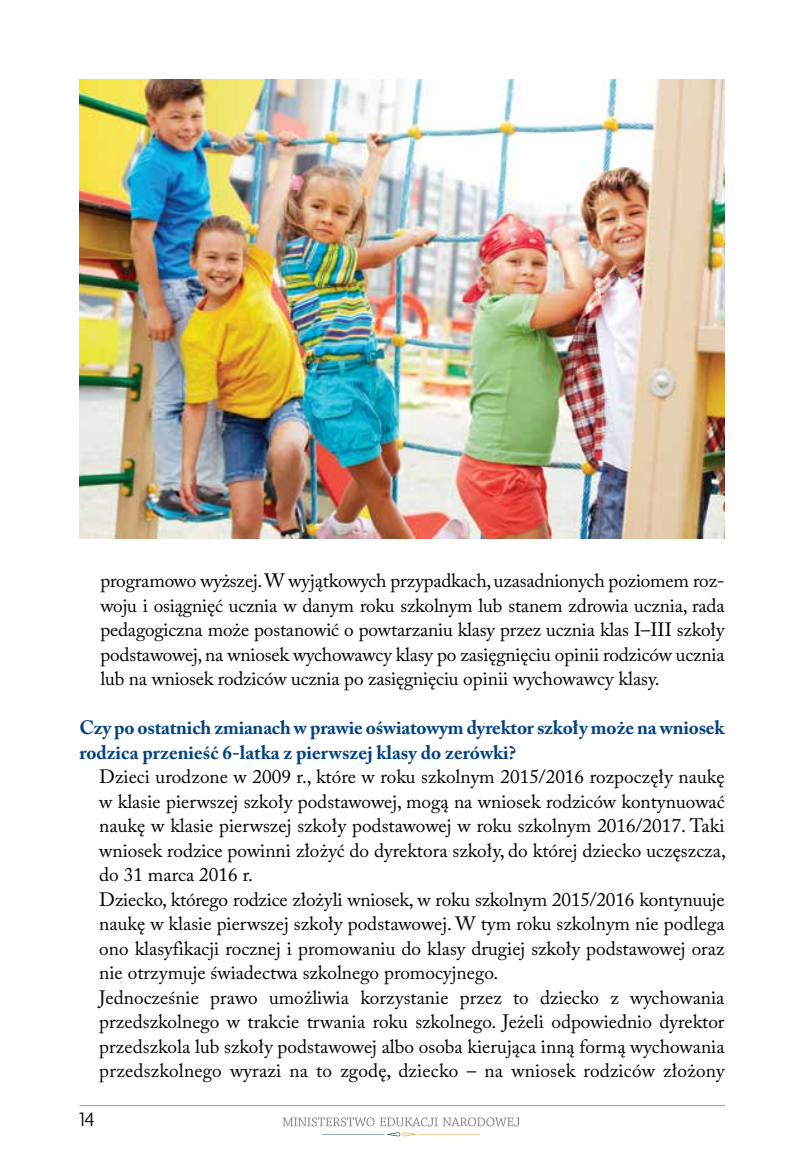
<style>
.page{position:relative;width:804px;height:1166px;background:#fff}
.page>*{position:absolute;margin:0;border:0;box-sizing:border-box;transform-origin:0 0}
.t1{font:300 21px "Agenda Pl";color:#000}
.t2{font:19.25px/24.5px "Adobe Caslon Pro";color:#000;text-align:justify}
.t3{font:700 19.25px/24.5px "Adobe Caslon Pro";letter-spacing:-.005em;color:#004282}
</style>
<div class="page">
<hr style="left:79px;top:1105px;width:646px;height:1px;background:#9d9fa2">
<svg style="left:283px;top:1117px;width:237px;height:9px"></svg>
<svg style="left:322px;top:1132px;width:158px;height:4px"></svg>
<img style="left:79px;top:79px;width:645px;height:459px">
<p class="t2" style="left:100px;top:568px;width:625px">programowo wyższej. W wyjątkowych przypadkach, uzasadnionych poziomem roz&shy;woju i osiągnięć ucznia w danym roku szkolnym lub stanem zdrowia ucznia, rada pedagogiczna może postanowić o powtarzaniu klasy przez ucznia klas I–III szkoły podstawowej, na wniosek wychowawcy klasy po zasięgnięciu opinii rodziców ucznia lub na wniosek rodziców ucznia po zasięgnięciu opinii wychowawcy klasy.</p>
<p class="t3" style="left:79px;top:715px;width:646px">Czy po ostatnich zmianach w prawie oświatowym dyrektor szkoły może na wniosek rodzica przenieść 6-latka z pierwszej klasy do zerówki?</p>
<p class="t2" style="left:99px;top:764px;width:628px;text-align:left">Dzieci urodzone w 2009 r., które w roku szkolnym 2015/2016 rozpoczęły naukę w klasie pierwszej szkoły podstawowej, mogą na wniosek rodziców kontynuować naukę w klasie pierwszej szkoły podstawowej w roku szkolnym 2016/2017. Taki wniosek rodzice powinni złożyć do dyrektora szkoły, do której dziecko uczęszcza, do 31 marca 2016 r.<br>Dziecko, którego rodzice złożyli wniosek, w roku szkolnym 2015/2016 kontynuuje naukę w klasie pierwszej szkoły podstawowej. W tym roku szkolnym nie podlega ono klasyfikacji rocznej i promowaniu do klasy drugiej szkoły podstawowej oraz nie otrzymuje świadectwa szkolnego promocyjnego.<br>Jednocześnie prawo umożliwia korzystanie przez to dziecko z wychowania przedszkolnego w trakcie trwania roku szkolnego. Jeżeli odpowiednio dyrektor przedszkola lub szkoły podstawowej albo osoba kierująca inną formą wychowania przedszkolnego wyrazi na to zgodę, dziecko – na wniosek rodziców złożony</p>
<p class="t1" style="left:79px;top:1107px;width:17px">14</p>
</div>
